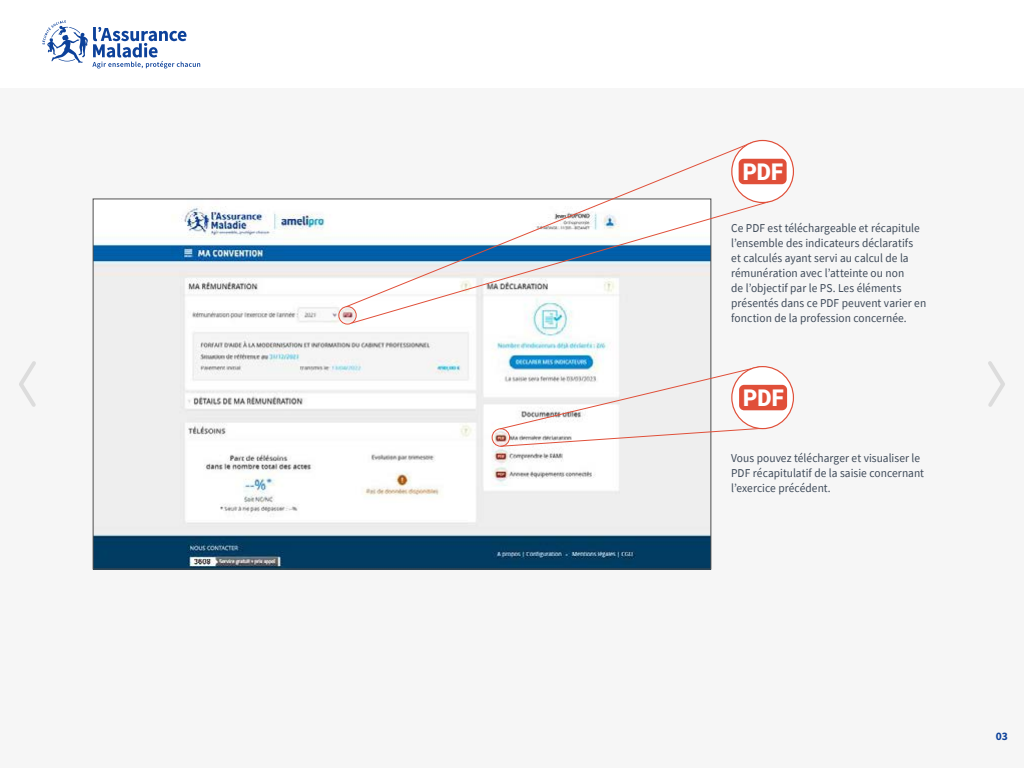
<style>
.page{position:relative;width:1024px;height:768px;background:#fff}
.page>*{position:absolute;margin:0;border:0;box-sizing:border-box;transform-origin:0 0}
.t1{font:900 23px "Roboto";letter-spacing:.005em;color:#fff;scale:.95 1}
.t2{font:12px/15px "Source Sans Pro";letter-spacing:.005em;color:#3e4a59;scale:.95 1}
.t3{font:700 11.5px "Source Sans Pro";color:#0c419a}
</style>
<div class="page">
<div style="left:0;top:88px;width:1024px;height:680px;background:#f6f6f6"></div>
<svg style="left:42px;top:20px;width:158px;height:48px"></svg>
<img style="left:95px;top:208px;width:614px;height:359px">
<svg style="left:500px;top:366px;width:260px;height:81px"></svg>
<div style="left:492px;top:428px;width:18px;height:18px;border:1px solid #e04f39;border-radius:50%"></div>
<div style="left:732px;top:367px;width:61px;height:62px;background:#fff;border-radius:50%"></div>
<div style="left:731px;top:366px;width:63px;height:63px;border:1px solid #e04f39;border-radius:50%"></div>
<div style="left:739px;top:385px;width:48px;height:25px;background:#e04f39;border-radius:5px"></div>
<svg style="left:351px;top:201px;width:418px;height:123px"></svg>
<svg style="left:346px;top:142px;width:406px;height:165px"></svg>
<div style="left:339px;top:306px;width:17px;height:18px;border:1px solid #e04f39;border-radius:50%"></div>
<svg style="left:732px;top:140px;width:61px;height:63px;fill:#fff"></svg>
<div style="left:731px;top:140px;width:63px;height:63px;border:1px solid #e04f39;border-radius:50%"></div>
<div style="left:739px;top:159px;width:48px;height:25px;background:#e04f39;border-radius:5px"></div>
<svg style="left:19px;top:361px;width:17px;height:46px"></svg>
<svg style="left:988px;top:361px;width:17px;height:46px"></svg>
<h1 class="t1" style="left:743px;top:158px;width:44px">PDF</h1>
<p class="t2" style="left:731px;top:220px;width:207px">Ce PDF est téléchargeable et récapitule l’ensemble des indicateurs déclaratifs<br>et calculés ayant servi au calcul de la rémunération avec l’atteinte ou non<br>de l’objectif par le PS. Les éléments présentés dans ce PDF peuvent varier en fonction de la profession concernée.</p>
<h1 class="t1" style="left:743px;top:384px;width:44px">PDF</h1>
<p class="t2" style="left:731px;top:450px;width:205px">Vous pouvez télécharger et visualiser le<br>PDF récapitulatif de la saisie concernant l’exercice précédent.</p>
<p class="t3" style="left:996px;top:731px;width:14px">03</p>
</div>
